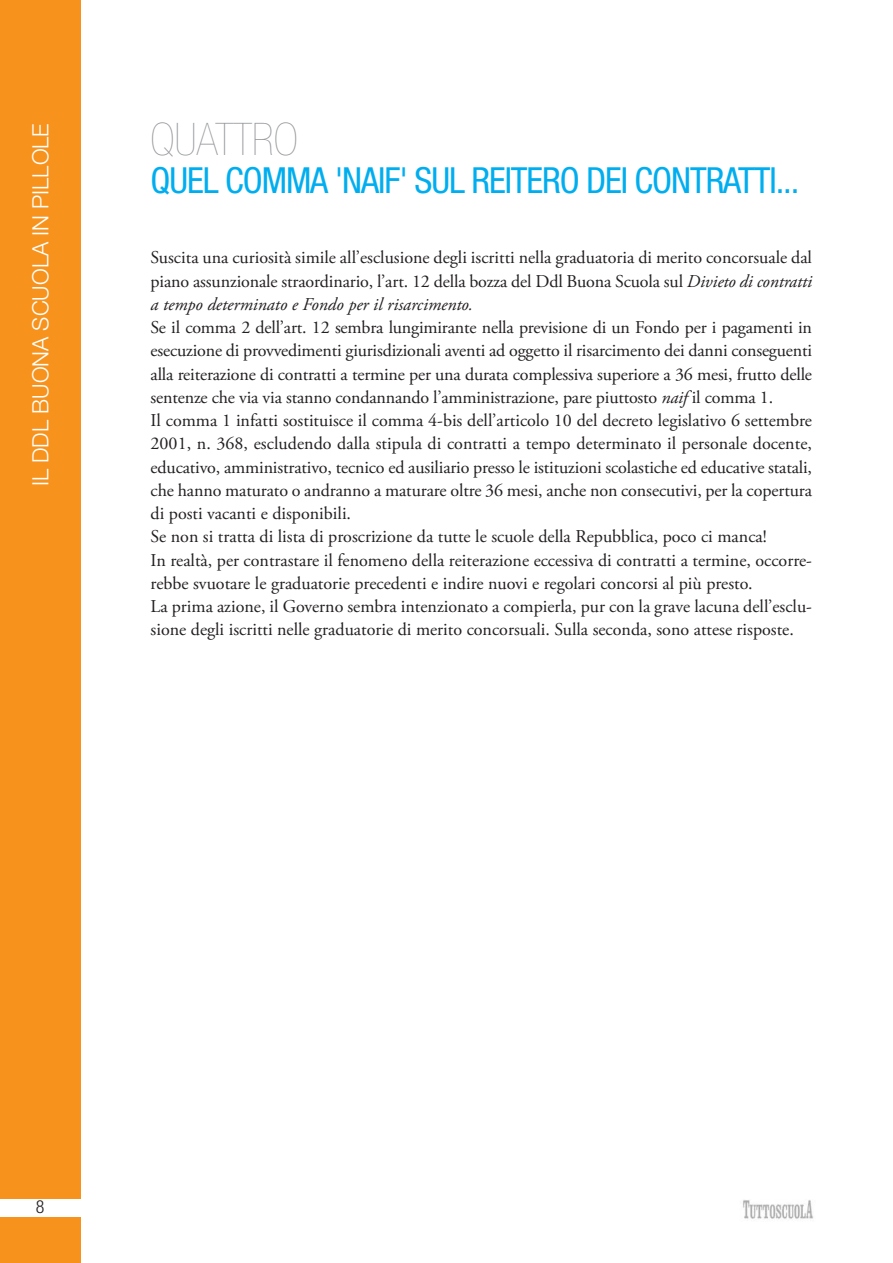
<style>
.page{position:relative;width:893px;height:1263px;background:#fff}
.page>*{position:absolute;margin:0;border:0;box-sizing:border-box;transform-origin:0 0}
.t1{font:200 condensed 45px "Helvetica Neue LT Std";color:#95979b}
.t2{font:condensed 36px "Helvetica Neue LT Std";letter-spacing:-.03em;color:#00aeef}
.t3{font:300 22.5px "Helvetica Neue LT Std";color:#fff}
.t4{font:18px/23.2px "Adobe Garamond Pro";letter-spacing:-.005em;color:#231f20;text-align:justify}
.t5{font:300 condensed 18px "Helvetica Neue LT Std";color:#231f20}
.s1{font-style:italic}
</style>
<div class="page">
<div style="left:0;top:0;width:81px;height:1263px;background:#f7931d"></div>
<div style="left:0;top:1199px;width:81px;height:18px;background:#fff"></div>
<img style="left:743px;top:1200px;width:71px;height:19px">
<p class="t3" style="left:27px;top:486px;width:364px;rotate:-90deg">IL DDL BUONA SCUOLA IN PILLOLE</p>
<h1 class="t1" style="left:151px;top:113px;width:149px">QUATTRO</h1>
<h2 class="t2" style="left:151px;top:159px;width:650px">QUEL COMMA 'NAIF' SUL REITERO DEI CONTRATTI...</h2>
<p class="t4" style="left:151px;top:248px;width:663px">Suscita una curiosità simile all’esclusione degli iscritti nella graduatoria di merito concorsuale dal piano assunzionale straordinario, l’art. 12 della bozza del Ddl Buona Scuola sul <span class="s1">Divieto di contratti a tempo determinato e Fondo per il risarcimento.</span></p>
<p class="t4" style="left:151px;top:317px;width:663px;text-align:left">Se il comma 2 dell’art. 12 sembra lungimirante nella previsione di un Fondo per i pagamenti in esecuzione di provvedimenti giurisdizionali aventi ad oggetto il risarcimento dei danni conseguenti alla reiterazione di contratti a termine per una durata complessiva superiore a 36 mesi, frutto delle sentenze che via via stanno condannando l’amministrazione, pare piuttosto <span class="s1">naif</span> il comma 1.<br>Il comma 1 infatti sostituisce il comma 4-bis dell’articolo 10 del decreto legislativo 6 settembre 2001, n. 368, escludendo dalla stipula di contratti a tempo determinato il personale docente, educativo, amministrativo, tecnico ed ausiliario presso le istituzioni scolastiche ed educative statali, che hanno maturato o andranno a maturare oltre 36 mesi, anche non consecutivi, per la copertura di posti vacanti e disponibili.<br>Se non si tratta di lista di proscrizione da tutte le scuole della Repubblica, poco ci manca!<br>In realtà, per contrastare il fenomeno della reiterazione eccessiva di contratti a termine, occorre&shy;rebbe svuotare le graduatorie precedenti e indire nuovi e regolari concorsi al più presto.<br>La prima azione, il Governo sembra intenzionato a compierla, pur con la grave lacuna dell’esclu&shy;sione degli iscritti nelle graduatorie di merito concorsuali. Sulla seconda, sono attese risposte.</p>
<p class="t5" style="left:36px;top:1197px;width:10px">8</p>
</div>
